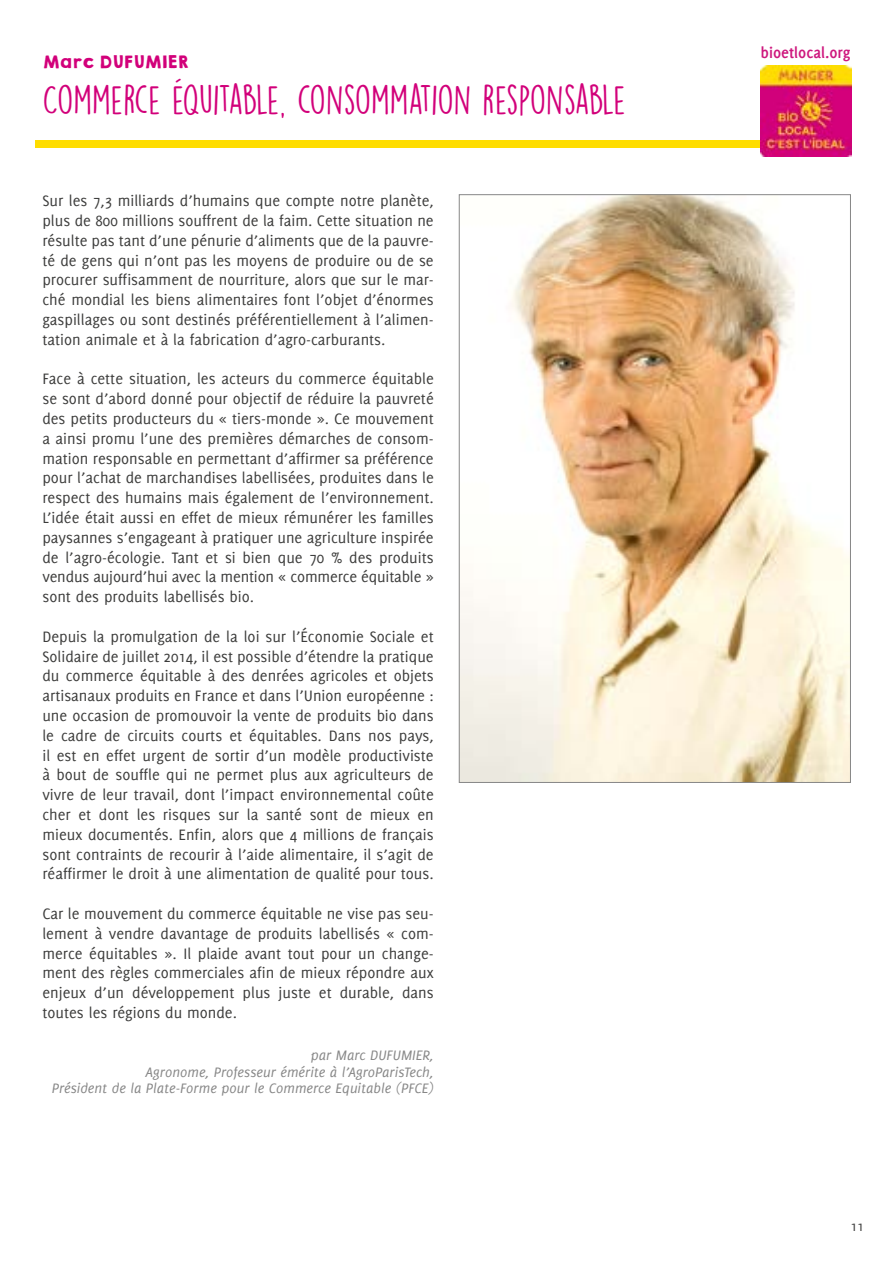
<style>
.page{position:relative;width:893px;height:1263px;background:#fff}
.page>*{position:absolute;margin:0;border:0;box-sizing:border-box;transform-origin:0 0}
.t1{font:37.5px "DK Lemon Yellow Sun";letter-spacing:-.03em;color:#d2007a}
.t2{font:700 16.8px "Delicious";color:#ce187e}
.t3{font:16.5px/19.8px "Delicious";color:#3c3c3b;text-align:justify}
.t4{font:15.6px "KGHAPPY Solid";color:#d2007a}
.t5{font:italic 15px/16.5px "Delicious";color:#878787;text-align:right}
.t6{font:15px "Delicious";color:#3c3c3b}
</style>
<div class="page">
<div style="left:35px;top:140px;width:800px;height:8px;background:#fd0"></div>
<img style="left:760px;top:66px;width:91px;height:91px">
<img style="left:461px;top:196px;width:388px;height:585px">
<p class="t4" style="left:42px;top:50px;width:148px">Marc DUFUMIER</p>
<h1 class="t1" style="left:42px;top:77px;width:585px">COMMERCE ÉQUITABLE, CONSOMMATION RESPONSABLE</h1>
<p class="t3" style="left:42px;top:191px;width:393px">Sur les 7,3 milliards d’humains que compte notre planète, plus de 800 millions souffrent de la faim. Cette situation ne résulte pas tant d’une pénurie d’aliments que de la pauvre&shy;té de gens qui n’ont pas les moyens de produire ou de se procurer suffisamment de nourriture, alors que sur le mar&shy;ché mondial les biens alimentaires font l’objet d’énormes gaspillages ou sont destinés préférentiellement à l’alimen&shy;tation animale et à la fabrication d’agro-carburants.</p>
<p class="t3" style="left:42px;top:369px;width:393px">Face à cette situation, les acteurs du commerce équitable se sont d’abord donné pour objectif de réduire la pauvreté des petits producteurs du « tiers-monde ». Ce mouvement a ainsi promu l’une des premières démarches de consom&shy;mation responsable en permettant d’affirmer sa préférence pour l’achat de marchandises labellisées, produites dans le respect des humains mais également de l’environnement.<br>L’idée était aussi en effet de mieux rémunérer les familles paysannes s’engageant à pratiquer une agriculture inspirée de l’agro-écologie. Tant et si bien que 70 % des produits vendus aujourd’hui avec la mention « commerce équitable » sont des produits labellisés bio.</p>
<p class="t3" style="left:42px;top:626px;width:393px">Depuis la promulgation de la loi sur l’Économie Sociale et Solidaire de juillet 2014, il est possible d’étendre la pratique du commerce équitable à des denrées agricoles et objets artisanaux produits en France et dans l’Union européenne : une occasion de promouvoir la vente de produits bio dans le cadre de circuits courts et équitables. Dans nos pays, il est en effet urgent de sortir d’un modèle productiviste à bout de souffle qui ne permet plus aux agriculteurs de vivre de leur travail, dont l’impact environnemental coûte cher et dont les risques sur la santé sont de mieux en mieux documentés. Enfin, alors que 4 millions de français sont contraints de recourir à l’aide alimentaire, il s’agit de réaffirmer le droit à une alimentation de qualité pour tous.</p>
<p class="t3" style="left:42px;top:903px;width:393px">Car le mouvement du commerce équitable ne vise pas seu&shy;lement à vendre davantage de produits labellisés « com&shy;merce équitables ». Il plaide avant tout pour un change&shy;ment des règles commerciales afin de mieux répondre aux enjeux d’un développement plus juste et durable, dans toutes les régions du monde.</p>
<p class="t5" style="left:52px;top:1047px;width:383px">par Marc DUFUMIER,<br>Agronome, Professeur émérite à l’AgroParisTech,<br>Président de la Plate-Forme pour le Commerce Equitable (PFCE)</p>
<p class="t2" style="left:761px;top:43px;width:92px">bioetlocal.org</p>
<p class="t6" style="left:850px;top:1217px;width:15px">11</p>
</div>
